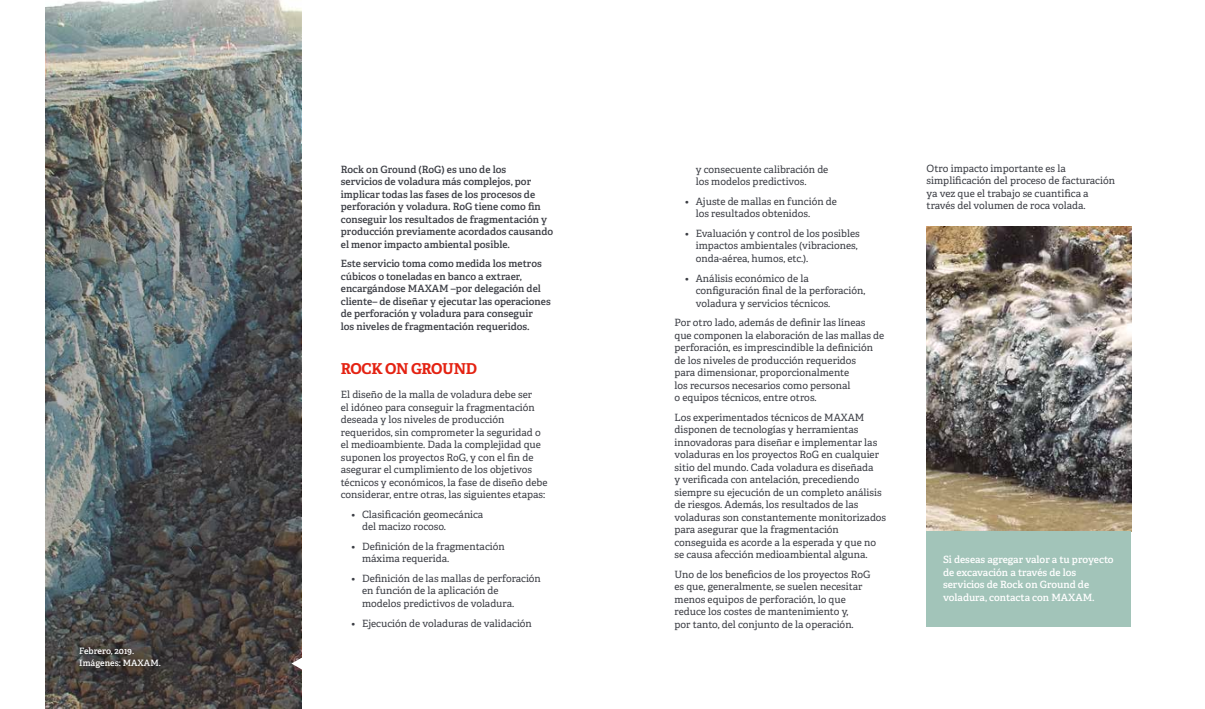
<style>
.page{position:relative;width:1205px;height:709px;background:#fff}
.page>*{position:absolute;margin:0;border:0;box-sizing:border-box;transform-origin:0 0}
.t1{font:700 15px "Maxam Adelle Art";letter-spacing:-.02em;color:#e42212}
.t2{font:10px/12.5px "Maxam Adelle Art";color:#3a3c43}
.t3{font:600 10px/12.5px "Maxam Adelle Art";color:#3a3c43}
.t4{font:600 10px/12.5px "Maxam Adelle Art";color:#fff}
.t5{font:600 8.75px/12.1px "Maxam Adelle Art";color:#fff}
</style>
<div class="page">
<img style="left:45px;top:0;width:256px;height:709px">
<div style="left:73px;top:641px;width:94px;height:34px;background:#000;opacity:.75"></div>
<svg style="left:291px;top:657px;width:11px;height:13px"></svg>
<img style="left:926px;top:227px;width:205px;height:304px">
<div style="left:926px;top:531px;width:205px;height:96px;background:#a2c4b9"></div>
<p class="t5" style="left:79px;top:644px;width:83px">Febrero, 2019.<br>Imágenes: MAXAM.</p>
<p class="t3" style="left:341px;top:162px;width:214px">Rock on Ground (RoG) es uno de los<br>servicios de voladura más complejos, por implicar todas las fases de los procesos de perforación y voladura. RoG tiene como fin conseguir los resultados de fragmentación y producción previamente acordados causando el menor impacto ambiental posible.</p>
<p class="t3" style="left:341px;top:257px;width:211px">Este servicio toma como medida los metros cúbicos o toneladas en banco a extraer, encargándose MAXAM –por delegación del cliente– de diseñar y ejecutar las operaciones de perforación y voladura para conseguir<br>los niveles de fragmentación requeridos.</p>
<h1 class="t1" style="left:341px;top:357px;width:138px">ROCK ON GROUND</h1>
<p class="t2" style="left:341px;top:388px;width:208px">El diseño de la malla de voladura debe ser<br>el idóneo para conseguir la fragmentación deseada y los niveles de producción requeridos, sin comprometer la seguridad o el medioambiente. Dada la complejidad que suponen los proyectos RoG, y con el fin de asegurar el cumplimiento de los objetivos técnicos y económicos, la fase de diseño debe considerar, entre otras, las siguientes etapas:</p>
<p class="t2" style="left:362px;top:507px;width:123px;text-indent:-11px">• Clasificación geomecánica del macizo rocoso.</p>
<p class="t2" style="left:362px;top:539px;width:144px;text-indent:-11px">• Definición de la fragmentación máxima requerida.</p>
<p class="t2" style="left:362px;top:571px;width:180px;text-indent:-11px">• Definición de las mallas de perforación en función de la aplicación de<br>modelos predictivos de voladura.</p>
<p class="t2" style="left:351px;top:616px;width:182px">• Ejecución de voladuras de validación</p>
<p class="t2" style="left:696px;top:162px;width:134px">y consecuente calibración de los modelos predictivos.</p>
<p class="t2" style="left:696px;top:194px;width:143px;text-indent:-11px">• Ajuste de mallas en función de los resultados obtenidos.</p>
<p class="t2" style="left:696px;top:227px;width:165px;text-indent:-11px">• Evaluación y control de los posibles impactos ambientales (vibraciones, onda-aérea, humos, etc.).</p>
<p class="t2" style="left:696px;top:271px;width:171px;text-indent:-11px">• Análisis económico de la configuración final de la perforación, voladura y servicios técnicos.</p>
<p class="t2" style="left:674px;top:316px;width:211px">Por otro lado, además de definir las líneas que componen la elaboración de las mallas de perforación, es imprescindible la definición de los niveles de producción requeridos<br>para dimensionar, proporcionalmente<br>los recursos necesarios como personal<br>o equipos técnicos, entre otros.</p>
<p class="t2" style="left:674px;top:410px;width:213px">Los experimentados técnicos de MAXAM disponen de tecnologías y herramientas innovadoras para diseñar e implementar las voladuras en los proyectos RoG en cualquier sitio del mundo. Cada voladura es diseñada<br>y verificada con antelación, precediendo siempre su ejecución de un completo análisis de riesgos. Además, los resultados de las voladuras son constantemente monitorizados para asegurar que la fragmentación conseguida es acorde a la esperada y que no se causa afección medioambiental alguna.</p>
<p class="t2" style="left:674px;top:567px;width:197px">Uno de los beneficios de los proyectos RoG es que, generalmente, se suelen necesitar menos equipos de perforación, lo que reduce los costes de mantenimiento y,<br>por tanto, del conjunto de la operación.</p>
<p class="t2" style="left:926px;top:162px;width:190px">Otro impacto importante es la simplificación del proceso de facturación ya vez que el trabajo se cuantifica a través del volumen de roca volada.</p>
<p class="t4" style="left:943px;top:553px;width:172px">Si deseas agregar valor a tu proyecto de excavación a través de los servicios de Rock on Ground de voladura, contacta con MAXAM.</p>
</div>
